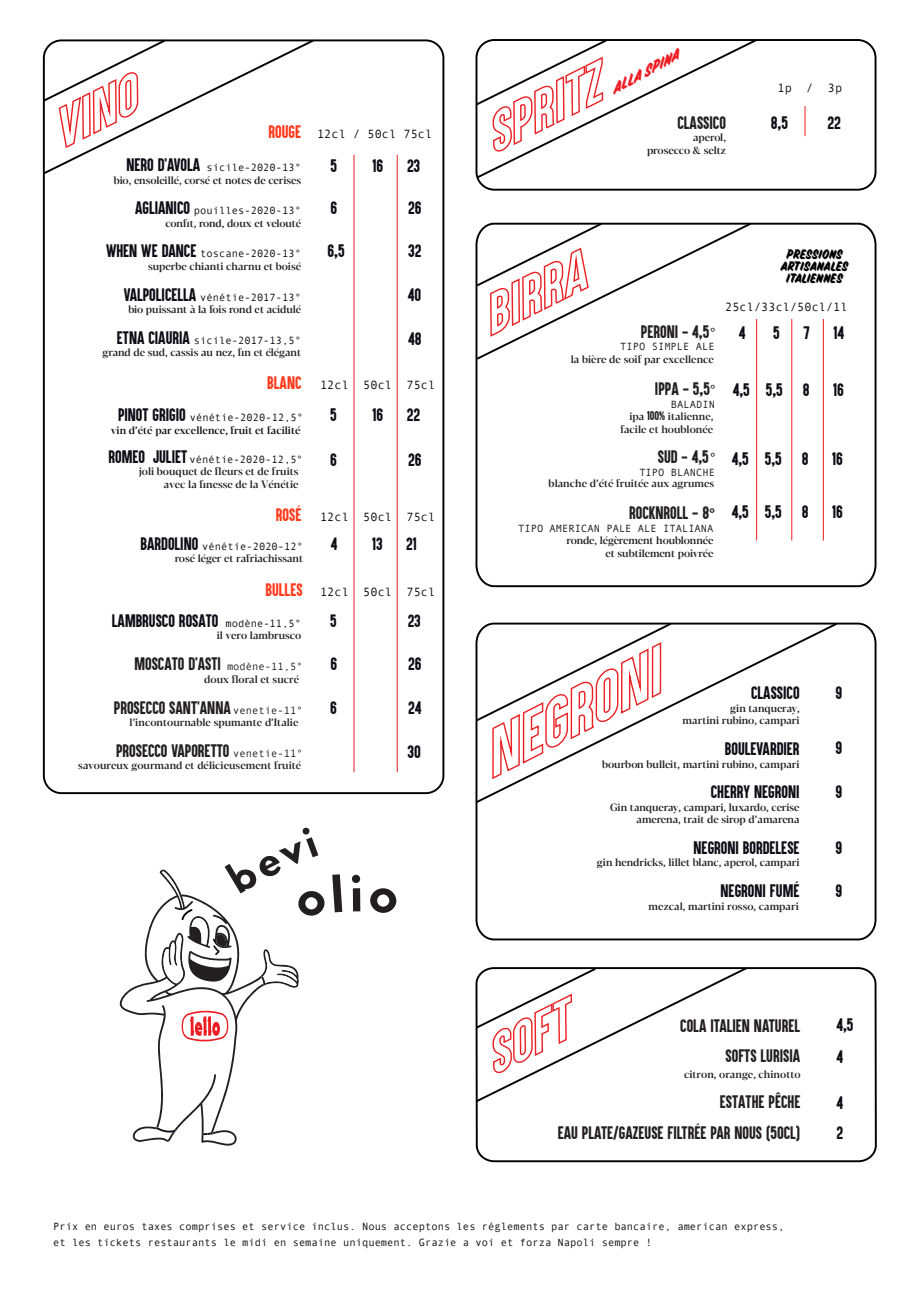
<style>
.page{position:relative;width:919px;height:1289px;background:#fff}
.page>*{position:absolute;margin:0;border:0;box-sizing:border-box;transform-origin:0 0}
.t1{font:15px/30.5px "Aku&Kamu";color:#231f20;text-align:right}
.t2{font:15px/31px "Aku&Kamu";color:#0e0c15}
.t3{font:15px "Aku&Kamu";color:#ff3a1c}
.t4{font:14.7px "Aku&Kamu";color:#0e0c15}
.t5{font:12px "Andale Mono";color:#0e0c15}
.t6{font:italic 11.85px "Sideshow Display";color:#ee1d23;scale:1.14 1}
.t7{font:10.8px/12px "Sideshow Display";letter-spacing:-.075em;color:#000001;text-align:center;scale:.95 1}
.t8{font:500 10.5px/12.6px "Blacker Display";color:#231f20;text-align:right}
.t9{font:10.5px/15.6px "Andale Mono";color:#0e0c15}
.t10{font:10.5px "Andale Mono";color:#231f20}
.t11{font:500 10.5px "Blacker Display";color:#0e0c15}
.s1{font-family:"Aku&Kamu";font-size:15px}
.s2{font-family:"Andale Mono";font-size:10.5px}
.s3{font-family:"Myriad Pro"}
.s4{font-family:"Aku&Kamu";font-weight:400}
.s5{font-family:"Helvetica";font-weight:700}
</style>
<div class="page">
<svg style="left:120px;top:827px;width:205px;height:318px"></svg>
<svg style="left:332px;top:874px;width:10px;height:38px"></svg>
<svg style="left:352px;top:874px;width:8px;height:37px"></svg>
<svg style="left:370px;top:888px;width:27px;height:25px"></svg>
<svg style="left:749px;top:622px;width:128px;height:319px"></svg>
<svg style="left:478px;top:222px;width:399px;height:366px"></svg>
<svg style="left:749px;top:967px;width:128px;height:196px"></svg>
<svg style="left:475px;top:804px;width:274px;height:359px"></svg>
<svg style="left:475px;top:622px;width:363px;height:182px"></svg>
<svg style="left:42px;top:42px;width:271px;height:352px"></svg>
<hr style="left:804px;top:106px;width:1px;height:30px;background:#ee1d23">
<hr style="left:397px;top:155px;width:1px;height:617px;background:#ee1d23">
<hr style="left:353px;top:155px;width:1px;height:617px;background:#ee1d23">
<div style="left:43px;top:39px;width:401px;height:755px;border:2px solid #000001;border-radius:18px"></div>
<hr style="left:791px;top:319px;width:1px;height:221px;background:#ee1d23">
<hr style="left:822px;top:319px;width:1px;height:221px;background:#ee1d23">
<svg style="left:475px;top:39px;width:283px;height:538px"></svg>
<h1 class="t3" style="left:268px;top:122px;width:34px">ROUGE</h1>
<p class="t9" style="left:126px;top:159px;width:176px"><span class="s1">NERO D’AVOLA</span> sicile-2020-13°</p>
<p class="t8" style="left:114px;top:174px;width:189px">bio, ensoleillé, corsé et notes de cerises</p>
<p class="t9" style="left:135px;top:202px;width:168px"><span class="s1">AGLIANICO</span> pouilles-2020-13°</p>
<p class="t8" style="left:165px;top:217px;width:137px">confit, rond, doux et velouté</p>
<p class="t9" style="left:106px;top:245px;width:197px"><span class="s1">WHEN WE DANCE</span> toscane-2020-13°</p>
<p class="t8" style="left:148px;top:260px;width:154px">superbe chianti charnu et boisé</p>
<p class="t9" style="left:124px;top:289px;width:179px"><span class="s1">VALPOLICELLA</span> vénétie-2017-13°</p>
<p class="t8" style="left:128px;top:303px;width:174px">bio puissant à la fois rond et acidulé</p>
<p class="t9" style="left:117px;top:332px;width:186px"><span class="s1">ETNA CIAURIA</span> sicile-2017-13,5°</p>
<p class="t8" style="left:102px;top:347px;width:200px">grand de sud, cassis au nez, fin et élégant</p>
<p class="t5" style="left:317px;top:126px;width:117px">12cl / 50cl 75cl</p>
<h1 class="t2" style="left:330px;top:151px;width:8px">5</h1>
<h1 class="t2" style="left:372px;top:151px;width:12px">16</h1>
<h1 class="t2" style="left:407px;top:151px;width:15px">23</h1>
<h1 class="t2" style="left:330px;top:192px;width:8px">6</h1>
<h1 class="t2" style="left:408px;top:192px;width:15px">26</h1>
<h1 class="t2" style="left:327px;top:235px;width:19px">6,5</h1>
<h1 class="t2" style="left:408px;top:235px;width:15px">32</h1>
<h1 class="t2" style="left:408px;top:279px;width:15px">40</h1>
<h1 class="t2" style="left:408px;top:323px;width:15px">48</h1>
<h1 class="t3" style="left:267px;top:373px;width:36px">BLANC</h1>
<p class="t9" style="left:118px;top:409px;width:187px"><span class="s1">PINOT GRIGIO</span> vénétie-2020-12,5°</p>
<p class="t11" style="left:111px;top:424px;width:191px">vin d’été par excellence, fruit et facilité</p>
<p class="t9" style="left:109px;top:451px;width:196px"><span class="s1">ROMEO JULIET</span> vénétie-2020-12,5°</p>
<h1 class="t2" style="left:330px;top:444px;width:8px">6</h1>
<h1 class="t2" style="left:408px;top:444px;width:15px">26</h1>
<p class="t8" style="left:139px;top:466px;width:161px">joli bouquet de fleurs et de fruits avec la finesse de la Vénétie</p>
<h1 class="t3" style="left:276px;top:504px;width:27px">ROSÉ</h1>
<p class="t9" style="left:141px;top:538px;width:164px"><span class="s1">BARDOLINO</span> vénétie-2020-12°</p>
<p class="t8" style="left:175px;top:553px;width:130px">rosé léger et rafriachissant</p>
<p class="t5" style="left:320px;top:376px;width:117px">12cl 50cl 75cl</p>
<h1 class="t2" style="left:330px;top:399px;width:8px">5</h1>
<h1 class="t2" style="left:372px;top:399px;width:12px">16</h1>
<h1 class="t2" style="left:407px;top:399px;width:15px">22</h1>
<p class="t5" style="left:320px;top:508px;width:117px">12cl 50cl 75cl</p>
<h2 class="t4" style="left:331px;top:534px;width:8px">4</h2>
<h2 class="t4" style="left:372px;top:534px;width:12px">13</h2>
<h2 class="t4" style="left:406px;top:534px;width:12px">21</h2>
<h1 class="t3" style="left:265px;top:580px;width:39px">BULLES</h1>
<p class="t5" style="left:320px;top:584px;width:117px">12cl 50cl 75cl</p>
<h1 class="t2" style="left:112px;top:604px;width:191px">LAMBRUSCO ROSATO <span class="s2">modène-11,5°</span></h1>
<p class="t8" style="left:217px;top:629px;width:86px">il vero lambrusco</p>
<h2 class="t4" style="left:330px;top:610px;width:8px">5</h2>
<h2 class="t4" style="left:408px;top:611px;width:15px">23</h2>
<h1 class="t1" style="left:134px;top:648px;width:170px">MOSCATO D’ASTI <span class="s2">modène-11,5°</span></h1>
<p class="t8" style="left:204px;top:673px;width:96px">doux floral et sucré</p>
<h1 class="t1" style="left:114px;top:692px;width:190px">PROSECCO SANT’ANNA <span class="s2">venetie-11°</span></h1>
<p class="t8" style="left:130px;top:716px;width:170px">l’incontournable spumante d’Italie</p>
<h1 class="t2" style="left:330px;top:648px;width:8px">6</h1>
<h1 class="t2" style="left:408px;top:648px;width:15px">26</h1>
<h1 class="t2" style="left:330px;top:692px;width:8px">6</h1>
<h1 class="t2" style="left:408px;top:692px;width:15px">24</h1>
<h1 class="t1" style="left:116px;top:735px;width:188px">PROSECCO VAPORETTO <span class="s2">venetie-11°</span></h1>
<h1 class="t2" style="left:407px;top:735px;width:15px">30</h1>
<p class="t8" style="left:78px;top:759px;width:224px">savoureux gourmand et délicieusement fruité</p>
<p class="t6" style="left:608px;top:85px;width:67px;rotate:-28deg">ALLA SPINA</p>
<h1 class="t1" style="left:677px;top:107px;width:50px">CLASSICO</h1>
<p class="t8" style="left:647px;top:132px;width:80px">aperol,<br>prosecco &amp; seltz</p>
<p class="t5" style="left:777px;top:80px;width:66px">1p / 3p</p>
<h1 class="t2" style="left:770px;top:107px;width:19px">8,5</h1>
<h1 class="t2" style="left:827px;top:107px;width:15px">22</h1>
<p class="t7" style="left:780px;top:249px;width:73px">PRESSIONS<br>ARTISANALES<br>ITALIENNES</p>
<h1 class="t1" style="left:641px;top:316px;width:76px">PERONI - 4,5<span class="s3">°</span></h1>
<p class="t10" style="left:620px;top:340px;width:96px">TIPO SIMPLE ALE</p>
<p class="t8" style="left:571px;top:353px;width:145px">la bière de soif par excellence</p>
<h1 class="t1" style="left:655px;top:373px;width:62px">IPPA - 5,5<span class="s3">°</span></h1>
<p class="t10" style="left:671px;top:397px;width:46px">BALADIN</p>
<p class="t8" style="left:620px;top:411px;width:94px">ipa <span class="s4">100%</span> italienne, facile et houblonée</p>
<h1 class="t1" style="left:657px;top:442px;width:59px">SUD - 4,5<span class="s3">°</span></h1>
<p class="t10" style="left:639px;top:465px;width:77px">TIPO BLANCHE</p>
<h1 class="t1" style="left:629px;top:498px;width:87px">ROCKNROLL - 8<span class="s5">°</span></h1>
<p class="t10" style="left:518px;top:521px;width:197px">TIPO AMERICAN PALE ALE ITALIANA</p>
<p class="t8" style="left:566px;top:535px;width:149px">ronde, légèrement houblonnée et subtilement poivrée</p>
<p class="t8" style="left:548px;top:478px;width:167px">blanche d’été fruitée aux agrumes</p>
<p class="t5" style="left:725px;top:299px;width:124px">25cl/33cl/50cl/1l</p>
<h1 class="t2" style="left:738px;top:317px;width:8px">4</h1>
<h1 class="t2" style="left:773px;top:317px;width:8px">5</h1>
<h1 class="t2" style="left:803px;top:317px;width:8px">7</h1>
<h1 class="t2" style="left:833px;top:317px;width:12px">14</h1>
<h1 class="t2" style="left:732px;top:374px;width:52px">4,5 5,5</h1>
<h1 class="t2" style="left:802px;top:374px;width:8px">8</h1>
<h1 class="t2" style="left:833px;top:374px;width:12px">16</h1>
<h1 class="t2" style="left:731px;top:443px;width:52px">4,5 5,5</h1>
<h1 class="t2" style="left:801px;top:443px;width:8px">8</h1>
<h1 class="t2" style="left:832px;top:443px;width:12px">16</h1>
<h1 class="t2" style="left:731px;top:496px;width:52px">4,5 5,5</h1>
<h1 class="t2" style="left:801px;top:496px;width:8px">8</h1>
<h1 class="t2" style="left:832px;top:496px;width:12px">16</h1>
<h1 class="t2" style="left:751px;top:677px;width:50px">CLASSICO</h1>
<h1 class="t2" style="left:835px;top:677px;width:8px">9</h1>
<p class="t8" style="left:682px;top:702px;width:118px">gin tanqueray,<br>martini rubino, campari</p>
<h1 class="t2" style="left:724px;top:733px;width:76px">BOULEVARDIER</h1>
<p class="t8" style="left:602px;top:758px;width:199px">bourbon bulleit, martini rubino, campari</p>
<h1 class="t2" style="left:710px;top:776px;width:90px">CHERRY NEGRONI</h1>
<p class="t8" style="left:610px;top:801px;width:191px">Gin tanqueray, campari, luxardo, cerise amerena, trait de sirop d’amarena</p>
<h1 class="t2" style="left:693px;top:832px;width:107px">NEGRONI BORDELESE</h1>
<p class="t8" style="left:597px;top:857px;width:204px">gin hendricks, lillet blanc, aperol, campari</p>
<h1 class="t2" style="left:835px;top:732px;width:8px">9</h1>
<h1 class="t2" style="left:835px;top:776px;width:8px">9</h1>
<h1 class="t2" style="left:835px;top:832px;width:8px">9</h1>
<h1 class="t2" style="left:720px;top:875px;width:80px">NEGRONI FUMÉ</h1>
<p class="t8" style="left:648px;top:900px;width:152px">mezcal, martini rosso, campari</p>
<h1 class="t2" style="left:835px;top:875px;width:8px">9</h1>
<h1 class="t2" style="left:836px;top:1009px;width:19px">4,5<br>4</h1>
<h1 class="t1" style="left:680px;top:1010px;width:121px">COLA ITALIEN NATUREL<br>SOFTS LURISIA</h1>
<h1 class="t1" style="left:719px;top:1086px;width:82px">ESTATHE PÊCHE</h1>
<h1 class="t2" style="left:836px;top:1086px;width:8px">4</h1>
<h1 class="t1" style="left:557px;top:1117px;width:244px">EAU PLATE/GAZEUSE FILTRÉE PAR NOUS (50CL)</h1>
<p class="t8" style="left:684px;top:1068px;width:118px">citron, orange, chinotto</p>
<h1 class="t2" style="left:836px;top:1117px;width:8px">2</h1>
<p class="t9" style="left:53px;top:1218px;width:732px">Prix en euros taxes comprises et service inclus. Nous acceptons les réglements par carte bancaire, american express, et les tickets restaurants le midi en semaine uniquement. Grazie a voi et forza Napoli sempre !</p>
</div>
